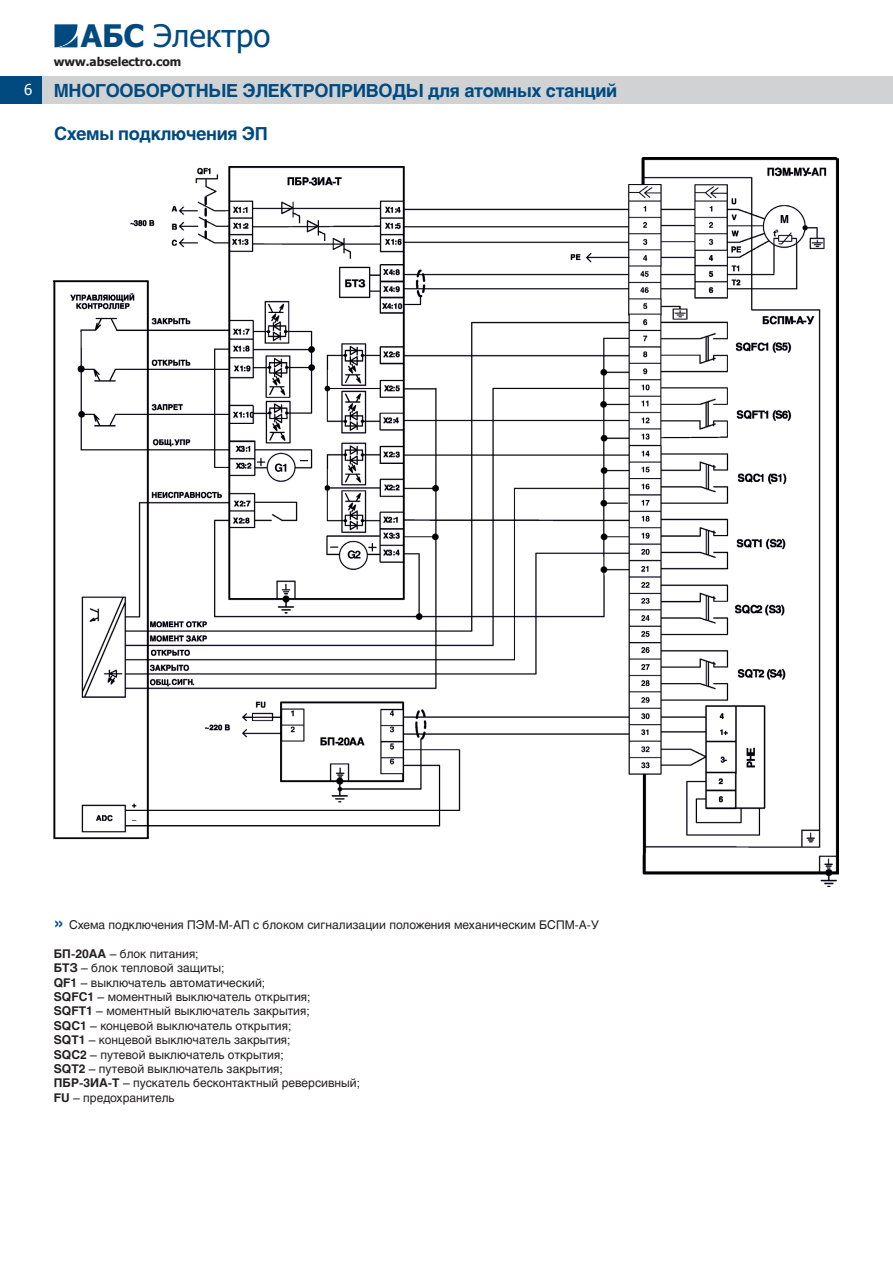
<style>
.page{position:relative;width:893px;height:1263px;background:#fff}
.page>*{position:absolute;margin:0;border:0;box-sizing:border-box;transform-origin:0 0}
.t1{font:700 37.5px "Tahoma";color:#004a7f}
.t2{font:31.2px "Tahoma";color:#004a7f}
.t3{font:700 18px "Helios";letter-spacing:-.02em;color:#004a7f}
.t4{font:15px "Tahoma";color:#fff}
.t5{font:12px/14.4px "Helios";color:#231f20}
.t6{font:700 12px "Tahoma";color:#231f20}
.s1{font-weight:700}
.s2{font-weight:700;font-size:18px;color:#004a7f}
</style>
<div class="page">
<svg style="left:55px;top:24px;width:22px;height:23px"></svg>
<div style="left:0;top:77px;width:893px;height:27px;background:#d1d2d4"></div>
<img style="left:54px;top:157px;width:785px;height:729px">
<p class="t4" style="left:24px;top:80px;width:10px">6</p>
<h2 class="t2" style="left:81px;top:24px;width:191px"><span class="s1">АБС</span> Электро</h2>
<p class="t6" style="left:54px;top:53px;width:129px">www.abselectro.com</p>
<h3 class="t3" style="left:54px;top:81px;width:565px">МНОГООБОРОТНЫЕ ЭЛЕКТРОПРИВОДЫ для атомных станций</h3>
<h3 class="t3" style="left:54px;top:124px;width:215px">Схемы подключения ЭП</h3>
<h1 class="t1" style="left:86px;top:113px;width:139px">ВНИИР</h1>
<p class="t5" style="left:54px;top:917px;width:547px"><span class="s2">»</span> Схема подключения ПЭМ-М-АП с блоком сигнализации положения механическим БСПМ-А-У</p>
<p class="t5" style="left:54px;top:946px;width:308px"><span class="s1">БП-20АА</span> – блок питания;<br><span class="s1">БТЗ</span> – блок тепловой защиты;<br><span class="s1">QF1</span> – выключатель автоматический;<br><span class="s1">SQFC1</span> – моментный выключатель открытия;<br><span class="s1">SQFТ1</span> – моментный выключатель закрытия;<br><span class="s1">SQC1</span> – концевой выключатель открытия;<br><span class="s1">SQТ1</span> – концевой выключатель закрытия;<br><span class="s1">SQC2</span> – путевой выключатель открытия;<br><span class="s1">SQТ2</span> – путевой выключатель закрытия;<br><span class="s1">ПБР-3ИА-Т</span> – пускатель бесконтактный реверсивный; <span class="s1">FU</span> – предохранитель</p>
</div>
